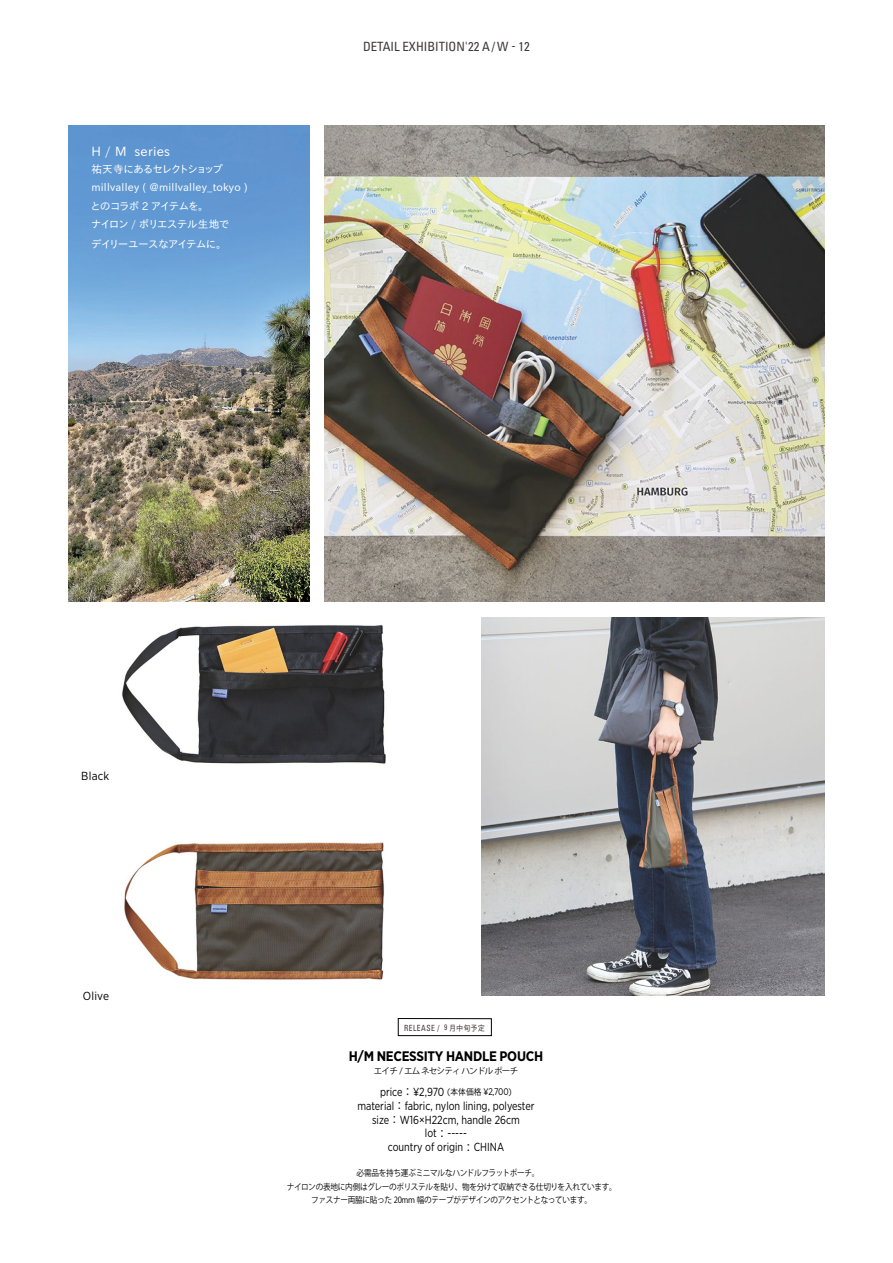
<style>
.page{position:relative;width:893px;height:1263px;background:#fff}
.page>*{position:absolute;margin:0;border:0;box-sizing:border-box;transform-origin:0 0}
.t1{font:700 13.8px "Gotham Narrow";letter-spacing:-.02em;color:#000}
.t2{font:condensed 12.75px "Univers";color:#3e3a39}
.t3{font:12.75px "IPAP Gothic";letter-spacing:.02em;color:#fff}
.t4{font:11.7px/13.8px "Gotham Narrow";color:#000;text-align:center;scale:.9 1}
.t5{font:11.7px "Gotham Narrow";color:#000}
.t6{font:10.65px/18.5px "IPAP Gothic";letter-spacing:.02em;color:#fff}
.t7{font:8.55px/13.4px "Koz Go Pro";letter-spacing:-.045em;color:#000;text-align:center;scale:.9 1}
.t8{font:8.55px "Koz Go Pro";letter-spacing:-.08em;color:#000}
.t9{font:condensed 8.55px "Univers";letter-spacing:.06em;color:#3e3a39;scale:.9 1}
.s1{font-size:7.95px}
.s2{font-family:"IPAP Gothic";font-stretch:normal;font-size:7.95px}
.s3{font-family:"Koz Min Pr 6 N"}
.s4{font-size:9.6px}
.s5{font-family:"Koz Go Pro";font-size:8.55px}
</style>
<div class="page">
<img style="left:68px;top:126px;width:241px;height:476px">
<img style="left:122px;top:625px;width:264px;height:139px">
<img style="left:124px;top:842px;width:261px;height:138px">
<img style="left:482px;top:617px;width:342px;height:379px">
<img style="left:325px;top:126px;width:500px;height:476px">
<div style="left:398px;top:1018px;width:94px;height:18px;border:1px solid #000"></div>
<p class="t3" style="left:91px;top:145px;width:80px">H / M series</p>
<p class="t6" style="left:91px;top:160px;width:158px">祐天寺にあるセレクトショップmillvalley ( @millvalley_tokyo )とのコラボ 2 アイテムを。<br>ナイロン / ポリエステル生地で</p>
<p class="t6" style="left:91px;top:235px;width:131px">デイリーユースなアイテムに。</p>
<p class="t2" style="left:363px;top:38px;width:168px">DETAIL EXHIBITION'22 A / W - 12</p>
<p class="t5" style="left:81px;top:769px;width:30px">Black</p>
<p class="t5" style="left:83px;top:989px;width:28px">Olive</p>
<p class="t9" style="left:404px;top:1022px;width:91px">RELEASE / <span class="s1">9</span> <span class="s2">月中旬予定</span></p>
<p class="t1" style="left:349px;top:1047px;width:196px">H/M NECESSITY HANDLE POUCH</p>
<p class="t8" style="left:374px;top:1065px;width:146px">エイチ / エム ネセシティ ハンドル ポーチ</p>
<p class="t4" style="left:357px;top:1085px;width:198px">price<span class="s3">：</span>¥2,970 <span class="s4">(</span><span class="s5">本体価格</span> <span class="s4">¥2,700)<br></span>material<span class="s3">：</span>fabric, nylon lining, polyester size<span class="s3">：</span>W16×H22cm, handle 26cm<br>lot<span class="s3">：</span>-----<br>country of origin<span class="s3">：</span>CHINA</p>
<p class="t7" style="left:279px;top:1167px;width:377px">必需品を持ち運ぶミニマルなハンドルフラットポーチ。<br>　ナイロンの表地に内側はグレーのポリステルを貼り、物を分けて収納できる仕切りを入れています。　ファスナー両脇に貼った 20mm 幅のテープがデザインのアクセントとなっています。</p>
</div>
